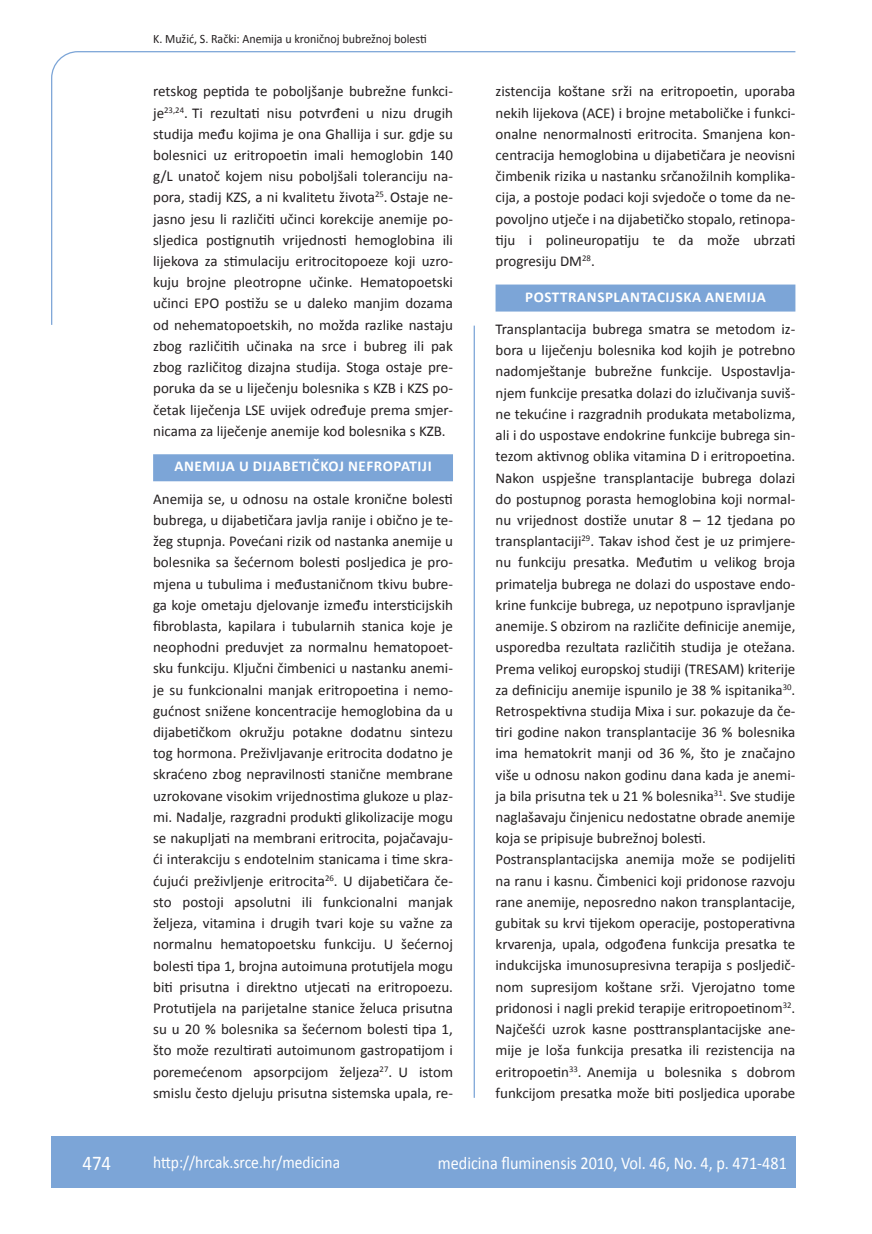
<style>
.page{position:relative;width:872px;height:1234px;background:#fff}
.page>*{position:absolute;margin:0;border:0;box-sizing:border-box;transform-origin:0 0}
.t1{font:21px "Calibri";color:#fff;scale:.9 1}
.t2{font:18px "Calibri";color:#fff;scale:.9 1}
.t3{font:17.25px "Calibri";color:#fff;scale:.9 1}
.t4{font:15px/21.1px "Calibri";color:#231f20;text-align:justify}
.t5{font:700 15px "Calibri";letter-spacing:.04em;color:#fff}
.t6{font:12.75px "Calibri";color:#231f20;scale:.94 1}
</style>
<div class="page">
<svg style="left:51px;top:51px;width:745px;height:274px"></svg>
<hr style="left:473px;top:325px;width:2px;height:772px;background:#7ca5d7">
<div style="left:51px;top:1135px;width:744px;height:51px;background:#7ca5d7"></div>
<div style="left:153px;top:454px;width:300px;height:27px;background:#7ca5d7"></div>
<div style="left:495px;top:284px;width:300px;height:27px;background:#7ca5d7"></div>
<p class="t6" style="left:153px;top:30px;width:292px">K. Mužić, S. Rački: Anemija u kroničnoj bubrežnoj bolesti</p>
<p class="t4" style="left:153px;top:80px;width:301px">retskog peptida te poboljšanje bubrežne funkci&shy;je<sup>23,24</sup>. Ti rezultati nisu potvrđeni u nizu drugih studija među kojima je ona Ghallija i sur. gdje su bolesnici uz eritropoetin imali hemoglobin 140 g/L unatoč kojem nisu poboljšali toleranciju na&shy;pora, stadij KZS, a ni kvalitetu života<sup>25</sup>. Ostaje ne&shy;jasno jesu li različiti učinci korekcije anemije po&shy;sljedica postignutih vrijednosti hemoglobina ili lijekova za stimulaciju eritrocitopoeze koji uzro&shy;kuju brojne pleotropne učinke. Hematopoetski učinci EPO postižu se u daleko manjim dozama od nehematopoetskih, no možda razlike nastaju zbog različitih učinaka na srce i bubreg ili pak zbog različitog dizajna studija. Stoga ostaje pre&shy;poruka da se u liječenju bolesnika s KZB i KZS po&shy;četak liječenja LSE uvijek određuje prema smjer&shy;nicama za liječenje anemije kod bolesnika s KZB.</p>
<p class="t5" style="left:174px;top:457px;width:259px">ANE MIJA U DIJABETIČKOJ NE FROPATIJI</p>
<p class="t4" style="left:153px;top:487px;width:301px">Anemija se, u odnosu na ostale kronične bolesti bubrega, u dijabetičara javlja ranije i obično je te&shy;žeg stupnja. Povećani rizik od nastanka anemije u bolesnika sa šećernom bolesti posljedica je pro&shy;mjena u tubulima i međustaničnom tkivu bubre&shy;ga koje ometaju djelovanje između intersticijskih fibroblasta, kapilara i tubularnih stanica koje je neophodni preduvjet za normalnu hematopoet&shy;sku funkciju. Ključni čimbenici u nastanku anemi&shy;je su funkcionalni manjak eritropoetina i nemo&shy;gućnost snižene koncentracije hemoglobina da u dijabetičkom okružju potakne dodatnu sintezu tog hormona. Preživljavanje eritrocita dodatno je skraćeno zbog nepravilnosti stanične membrane uzrokovane visokim vrijednostima glukoze u plaz&shy;mi. Nadalje, razgradni produkti glikolizacije mogu se nakupljati na membrani eritrocita, pojačavaju&shy;ći interakciju s endotelnim stanicama i time skra&shy;ćujući preživljenje eritrocita<sup>26</sup>. U dijabetičara če&shy;sto postoji apsolutni ili funkcionalni manjak željeza, vitamina i drugih tvari koje su važne za normalnu hematopoetsku funkciju. U šećernoj bolesti tipa 1, brojna autoimuna protutijela mogu biti prisutna i direktno utjecati na eritropoezu.<br>Protutijela na parijetalne stanice želuca prisutna su u 20 % bolesnika sa šećernom bolesti tipa 1, što može rezultirati autoimunom gastropatijom i poremećenom apsorpcijom željeza<sup>27</sup>. U istom smislu često djeluju prisutna sistemska upala, re-</p>
<p class="t4" style="left:495px;top:80px;width:301px">zistencija koštane srži na eritropoetin, uporaba nekih lijekova (ACE) i brojne metaboličke i funkci&shy;onalne nenormalnosti eritrocita. Smanjena kon&shy;centracija hemoglobina u dijabetičara je neovisni čimbenik rizika u nastanku srčanožilnih komplika&shy;cija, a postoje podaci koji svjedoče o tome da ne&shy;povoljno utječe i na dijabetičko stopalo, retinopa&shy;tiju i polineuropatiju te da može ubrzati progresiju DM<sup>28</sup>.</p>
<p class="t5" style="left:525px;top:287px;width:242px">POSTTRANSPLANTACIJSKA ANE MIJA</p>
<p class="t4" style="left:495px;top:318px;width:301px;text-align:left">Transplantacija bubrega smatra se metodom iz&shy;bora u liječenju bolesnika kod kojih je potrebno nadomještanje bubrežne funkcije. Uspostavlja&shy;njem funkcije presatka dolazi do izlučivanja suviš&shy;ne tekućine i razgradnih produkata metabolizma, ali i do uspostave endokrine funkcije bubrega sin&shy;tezom aktivnog oblika vitamina D i eritropoetina.<br>Nakon uspješne transplantacije bubrega dolazi do postupnog porasta hemoglobina koji normal&shy;nu vrijednost dostiže unutar 8 – 12 tjedana po transplantaciji<sup>29</sup>. Takav ishod čest je uz primjere&shy;nu funkciju presatka. Međutim u velikog broja primatelja bubrega ne dolazi do uspostave endo&shy;krine funkcije bubrega, uz nepotpuno ispravljanje anemije. S obzirom na različite definicije anemije, usporedba rezultata različitih studija je otežana.<br>Prema velikoj europskoj studiji (TRESAM) kriterije za definiciju anemije ispunilo je 38 % ispitanika<sup>30</sup>.<br>Retrospektivna studija Mixa i sur. pokazuje da če&shy;tiri godine nakon transplantacije 36 % bolesnika ima hematokrit manji od 36 %, što je značajno više u odnosu nakon godinu dana kada je anemi&shy;ja bila prisutna tek u 21 % bolesnika<sup>31</sup>. Sve studije naglašavaju činjenicu nedostatne obrade anemije koja se pripisuje bubrežnoj bolesti.<br>Postransplantacijska anemija može se podijeliti na ranu i kasnu. Čimbenici koji pridonose razvoju rane anemije, neposredno nakon transplantacije, gubitak su krvi tijekom operacije, postoperativna krvarenja, upala, odgođena funkcija presatka te indukcijska imunosupresivna terapija s posljedič&shy;nom supresijom koštane srži. Vjerojatno tome pridonosi i nagli prekid terapije eritropoetinom<sup>32</sup>.<br>Najčešći uzrok kasne posttransplantacijske ane&shy;mije je loša funkcija presatka ili rezistencija na eritropoetin<sup>33</sup>. Anemija u bolesnika s dobrom funkcijom presatka može biti posljedica uporabe</p>
<h1 class="t1" style="left:82px;top:1149px;width:33px">474</h1>
<p class="t3" style="left:153px;top:1150px;width:209px">http://hrcak.srce.hr/medicina</p>
<p class="t2" style="left:438px;top:1151px;width:389px">medicina fluminensis 2010, Vol. 46, No. 4, p. 471-481</p>
</div>
